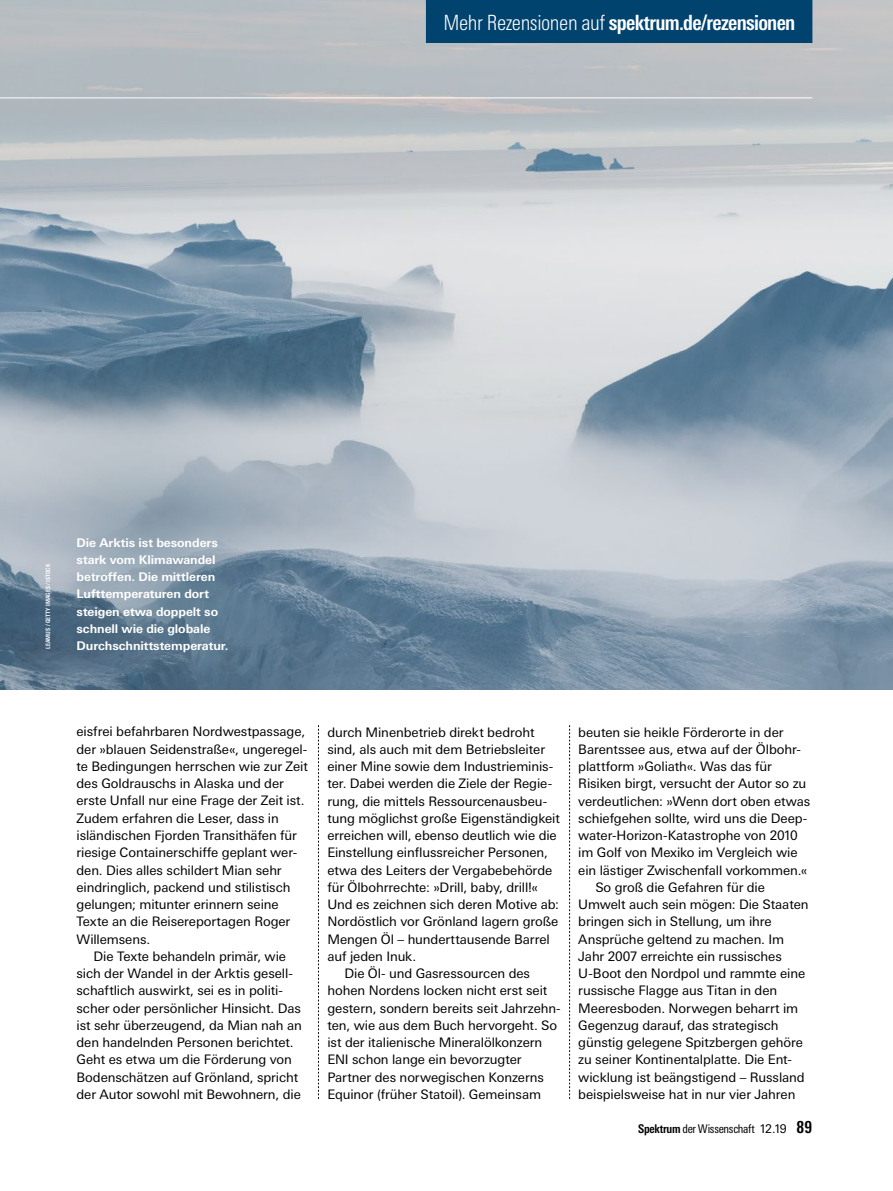
<style>
.page{position:relative;width:893px;height:1191px;background:#fff}
.page>*{position:absolute;margin:0;border:0;box-sizing:border-box;transform-origin:0 0}
.t1{font:700 condensed 21px "Univers Next Pro";letter-spacing:-.035em;color:#fff}
.t2{font:13.2px "Univers Next Pro";letter-spacing:-.005em;color:#000}
.t3{font:700 12px/17.2px "Univers Next Pro";letter-spacing:-.005em;color:#fff}
.t4{font:condensed 12px "Univers Next Pro";letter-spacing:-.025em;color:#000}
.t5{font:700 condensed 6px "Univers Next Pro";letter-spacing:.01em;color:#fff}
.s1{font-weight:300}
.s2{font-weight:700}
.s3{font-stretch:normal}
.s4{font-weight:700;font-size:16.5px}
</style>
<div class="page">
<img style="left:0;top:0;width:893px;height:689px">
<div style="left:426px;top:0;width:386px;height:43px;background:#00436f"></div>
<hr style="left:0;top:98px;width:812px;height:1px;background:#fff">
<svg style="left:318px;top:725px;width:1px;height:374px"></svg>
<svg style="left:569px;top:725px;width:1px;height:374px"></svg>
<p class="t1" style="left:444px;top:10px;width:353px"><span class="s1">Mehr Rezensionen auf</span> spektrum.de/rezensionen</p>
<p class="t5" style="left:45px;top:649px;width:86px;rotate:-90deg">LEAMUS / GETTY IMAGES / ISTOCK</p>
<p class="t3" style="left:77px;top:534px;width:143px">Die Arktis ist besonders stark vom Klimawandel betroffen. Die mittleren<br>Lufttemperaturen dort steigen etwa doppelt so schnell wie die globale</p>
<p class="t3" style="left:77px;top:637px;width:154px">Durchschnittstemperatur.</p>
<p class="t2" style="left:77px;top:724px;width:230px">eisfrei befahrbaren Nordwestpassage,</p>
<p class="t2" style="left:77px;top:741px;width:232px">der »blauen Seidenstraße«, ungeregel-</p>
<p class="t2" style="left:77px;top:758px;width:233px">te Bedingungen herrschen wie zur Zeit</p>
<p class="t2" style="left:77px;top:776px;width:209px">des Goldrauschs in Alaska und der</p>
<p class="t2" style="left:77px;top:793px;width:229px">erste Unfall nur eine Frage der Zeit ist.</p>
<p class="t2" style="left:77px;top:810px;width:204px">Zudem erfahren die Leser, dass in</p>
<p class="t2" style="left:77px;top:827px;width:222px">isländischen Fjorden Transithäfen für</p>
<p class="t2" style="left:77px;top:845px;width:222px">riesige Containerschiffe geplant wer-</p>
<p class="t2" style="left:77px;top:862px;width:207px">den. Dies alles schildert Mian sehr</p>
<p class="t2" style="left:77px;top:879px;width:215px">eindringlich, packend und stilistisch</p>
<p class="t2" style="left:77px;top:896px;width:204px">gelungen; mitunter erinnern seine</p>
<p class="t2" style="left:77px;top:914px;width:215px">Texte an die Reisereportagen Roger</p>
<p class="t2" style="left:77px;top:931px;width:75px">Willemsens.</p>
<p class="t2" style="left:94px;top:948px;width:194px">Die Texte behandeln primär, wie</p>
<p class="t2" style="left:77px;top:965px;width:218px">sich der Wandel in der Arktis gesell-</p>
<p class="t2" style="left:77px;top:983px;width:208px">schaftlich auswirkt, sei es in politi-</p>
<p class="t2" style="left:77px;top:1000px;width:226px">scher oder persönlicher Hinsicht. Das</p>
<p class="t2" style="left:77px;top:1017px;width:227px">ist sehr überzeugend, da Mian nah an</p>
<p class="t2" style="left:77px;top:1034px;width:219px">den handelnden Personen berichtet.</p>
<p class="t2" style="left:77px;top:1052px;width:217px">Geht es etwa um die Förderung von</p>
<p class="t2" style="left:77px;top:1069px;width:223px">Bodenschätzen auf Grönland, spricht</p>
<p class="t2" style="left:77px;top:1086px;width:226px">der Autor sowohl mit Bewohnern, die</p>
<p class="t2" style="left:327px;top:724px;width:209px">durch Minenbetrieb direkt bedroht</p>
<p class="t2" style="left:327px;top:741px;width:219px">sind, als auch mit dem Betriebsleiter</p>
<p class="t2" style="left:327px;top:759px;width:227px">einer Mine sowie dem Industrieminis-</p>
<p class="t2" style="left:327px;top:776px;width:226px">ter. Dabei werden die Ziele der Regie-</p>
<p class="t2" style="left:327px;top:793px;width:221px">rung, die mittels Ressourcenausbeu-</p>
<p class="t2" style="left:327px;top:810px;width:234px">tung möglichst große Eigenständigkeit</p>
<p class="t2" style="left:327px;top:828px;width:231px">erreichen will, ebenso deutlich wie die</p>
<p class="t2" style="left:327px;top:845px;width:222px">Einstellung einflussreicher Personen,</p>
<p class="t2" style="left:327px;top:862px;width:226px">etwa des Leiters der Vergabebehörde</p>
<p class="t2" style="left:327px;top:879px;width:212px">für Ölbohrrechte: »Drill, baby, drill!«</p>
<p class="t2" style="left:327px;top:896px;width:233px">Und es zeichnen sich deren Motive ab:</p>
<p class="t2" style="left:327px;top:914px;width:232px">Nordöstlich vor Grönland lagern große</p>
<p class="t2" style="left:327px;top:931px;width:224px">Mengen Öl – hunderttausende Barrel</p>
<p class="t2" style="left:327px;top:948px;width:90px">auf jeden Inuk.</p>
<p class="t2" style="left:344px;top:965px;width:187px">Die Öl- und Gasressourcen des</p>
<p class="t2" style="left:327px;top:983px;width:221px">hohen Nordens locken nicht erst seit</p>
<p class="t2" style="left:327px;top:1000px;width:235px">gestern, sondern bereits seit Jahrzehn-</p>
<p class="t2" style="left:327px;top:1017px;width:231px">ten, wie aus dem Buch hervorgeht. So</p>
<p class="t2" style="left:327px;top:1034px;width:216px">ist der italienische Mineralölkonzern</p>
<p class="t2" style="left:327px;top:1052px;width:196px">ENI schon lange ein bevorzugter</p>
<p class="t2" style="left:327px;top:1069px;width:218px">Partner des norwegischen Konzerns</p>
<p class="t2" style="left:327px;top:1086px;width:215px">Equinor (früher Statoil). Gemeinsam</p>
<p class="t2" style="left:578px;top:724px;width:207px">beuten sie heikle Förderorte in der</p>
<p class="t2" style="left:578px;top:741px;width:224px">Barentssee aus, etwa auf der Ölbohr-</p>
<p class="t2" style="left:578px;top:759px;width:195px">plattform »Goliath«. Was das für</p>
<p class="t2" style="left:578px;top:776px;width:230px">Risiken birgt, versucht der Autor so zu</p>
<p class="t2" style="left:578px;top:793px;width:234px">verdeutlichen: »Wenn dort oben etwas</p>
<p class="t2" style="left:578px;top:810px;width:231px">schiefgehen sollte, wird uns die Deep-</p>
<p class="t2" style="left:578px;top:828px;width:221px">water-Horizon-Katastrophe von 2010</p>
<p class="t2" style="left:578px;top:845px;width:221px">im Golf von Mexiko im Vergleich wie</p>
<p class="t2" style="left:578px;top:862px;width:231px">ein lästiger Zwischenfall vorkommen.«</p>
<p class="t2" style="left:595px;top:879px;width:171px">So groß die Gefahren für die</p>
<p class="t2" style="left:578px;top:896px;width:232px">Umwelt auch sein mögen: Die Staaten</p>
<p class="t2" style="left:578px;top:914px;width:195px">bringen sich in Stellung, um ihre</p>
<p class="t2" style="left:578px;top:931px;width:207px">Ansprüche geltend zu machen. Im</p>
<p class="t2" style="left:578px;top:948px;width:205px">Jahr 2007 erreichte ein russisches</p>
<p class="t2" style="left:578px;top:965px;width:228px">U-Boot den Nordpol und rammte eine</p>
<p class="t2" style="left:578px;top:983px;width:200px">russische Flagge aus Titan in den</p>
<p class="t2" style="left:578px;top:1000px;width:221px">Meeresboden. Norwegen beharrt im</p>
<p class="t2" style="left:578px;top:1017px;width:202px">Gegenzug darauf, das strategisch</p>
<p class="t2" style="left:578px;top:1034px;width:226px">günstig gelegene Spitzbergen gehöre</p>
<p class="t2" style="left:578px;top:1052px;width:215px">zu seiner Kontinentalplatte. Die Ent-</p>
<p class="t2" style="left:578px;top:1069px;width:228px">wicklung ist beängstigend – Russland</p>
<p class="t2" style="left:578px;top:1086px;width:219px">beispielsweise hat in nur vier Jahren</p>
<p class="t4" style="left:638px;top:1122px;width:175px"><span class="s2">Spektrum</span> der Wissenschaft <span class="s3">12.19</span> <span class="s4">89</span></p>
</div>
